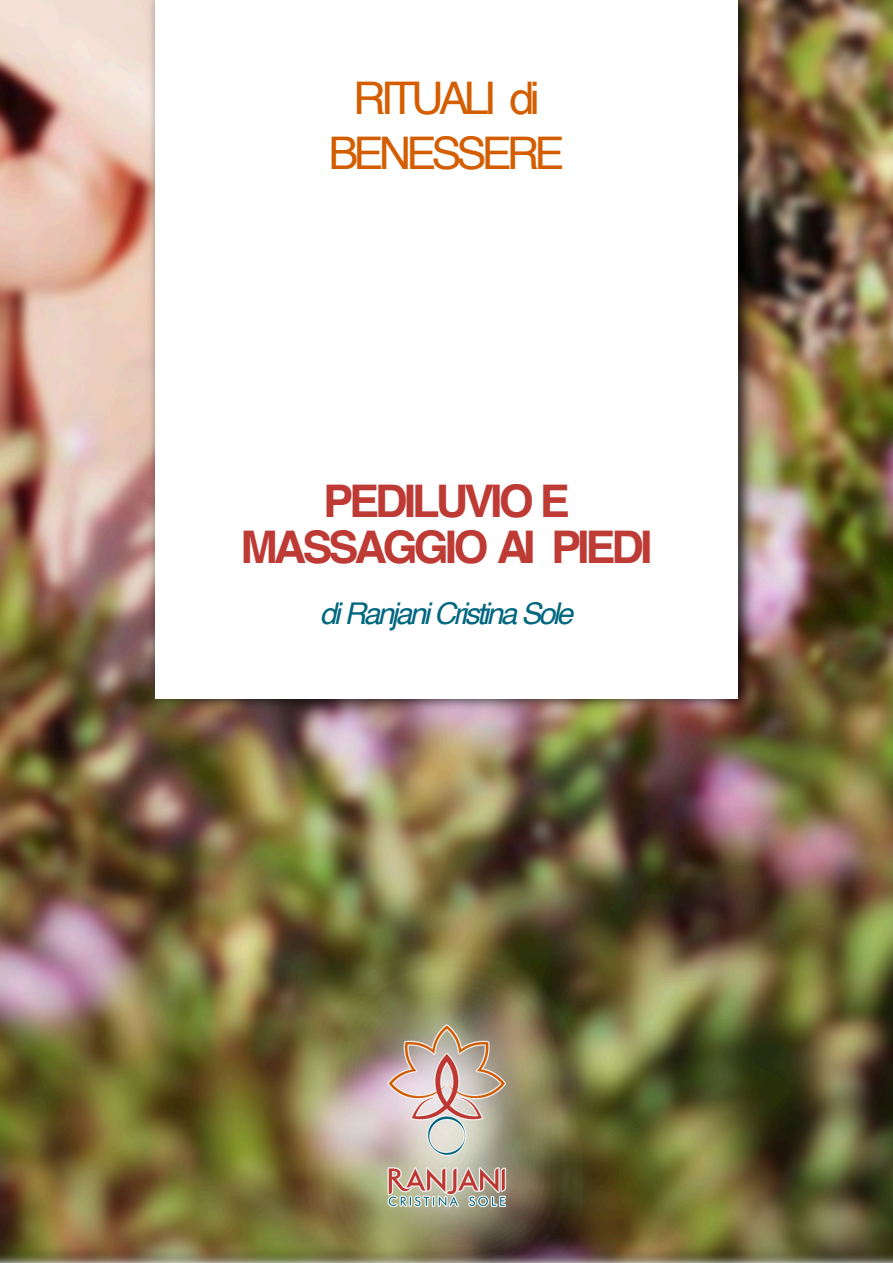
<style>
.page{position:relative;width:893px;height:1263px;background:#fff}
.page>*{position:absolute;margin:0;border:0;box-sizing:border-box;transform-origin:0 0}
.t1{font:700 45px/46.5px "Helvetica";letter-spacing:-.09em;color:#be3a34;text-align:center}
.t2{font:45px/55.5px "Helvetica";letter-spacing:-.11em;color:#d45d00;text-align:center}
.t3{font:italic 30px "Helvetica";letter-spacing:-.09em;color:#00677f}
</style>
<div class="page">
<img style="left:0;top:0;width:892px;height:1263px">
<div style="left:155px;top:0;width:582px;height:698px;background:#fff"></div>
<img style="left:306px;top:951px;width:278px;height:312px">
<p class="t2" style="left:328px;top:73px;width:237px">RITUALI di<br>BENESSERE</p>
<p class="t1" style="left:240px;top:480px;width:413px">PEDILUVIO E<br>MASSAGGIO AI PIEDI</p>
<p class="t3" style="left:320px;top:602px;width:255px">di Ranjani Cristina Sole</p>
</div>
